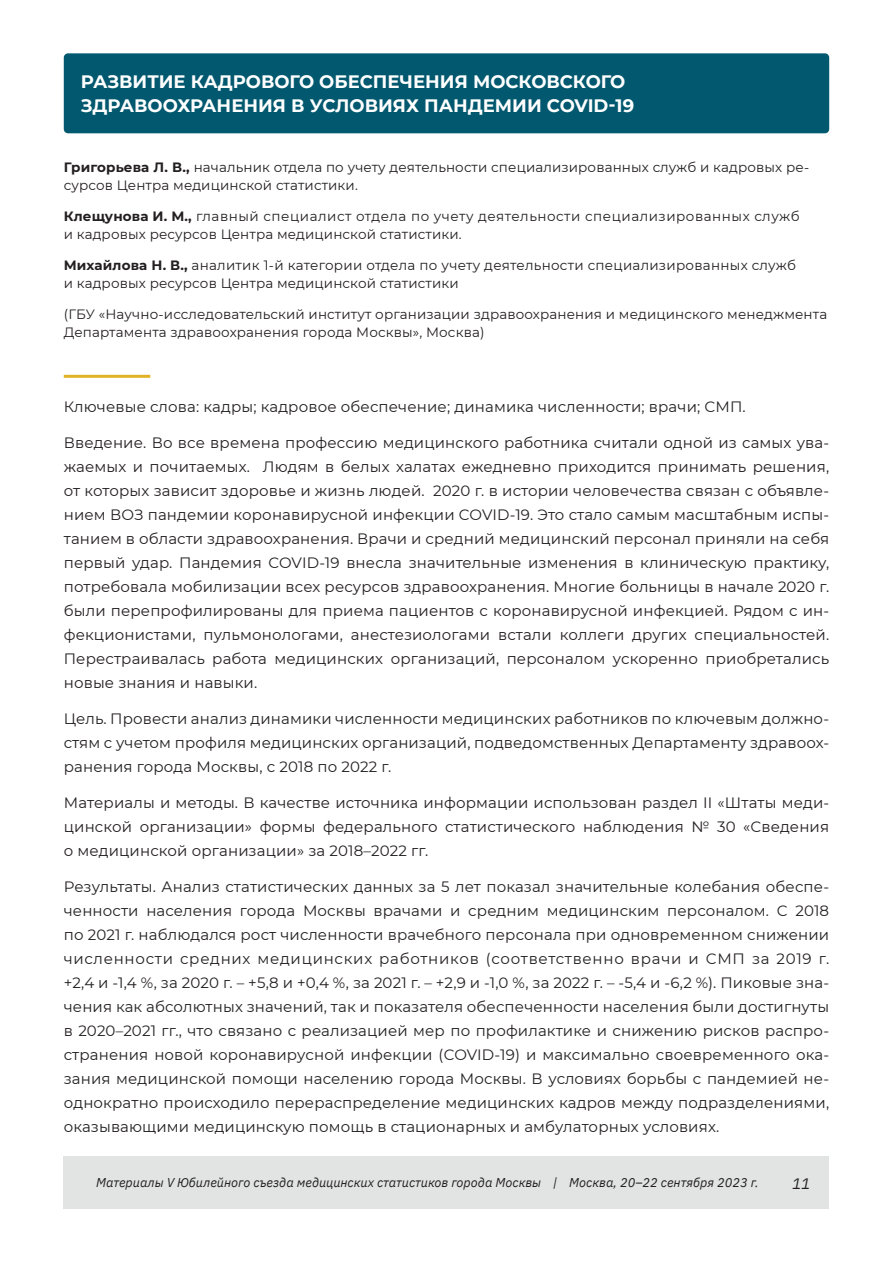
<style>
.page{position:relative;width:893px;height:1263px;background:#fff}
.page>*{position:absolute;margin:0;border:0;box-sizing:border-box;transform-origin:0 0}
.заг{font:700 18px/24px "Montserrat";color:#fff}
.набор{font:15px/24px "Montserrat";letter-spacing:.01em;color:#231f20;text-align:justify}
.набор_1{font:15px "Montserrat";letter-spacing:.01em;color:#231f20}
.t1{font:italic 15px "IBM Plex Sans";color:#231f20}
.ФИО{font:13.5px/18px "Montserrat";letter-spacing:.01em;color:#231f20}
.ФИО-2{font:13.5px/18px "Montserrat";letter-spacing:.03em;color:#231f20}
.t2{font:italic 12.75px "IBM Plex Sans";color:#231f20}
.s1{font-weight:700}
</style>
<div class="page">
<div style="left:64px;top:1157px;width:765px;height:52px;background:#e2e4e4"></div>
<div style="left:64px;top:53px;width:765px;height:80px;background:#02586e;border-radius:4px"></div>
<hr style="left:64px;top:375px;width:86px;height:3px;background:#e1b324">
<p class="заг" style="left:81px;top:68px;width:555px">РАЗВИТИЕ КАДРОВОГО ОБЕСПЕЧЕНИЯ МОСКОВСКОГО<br>ЗДРАВООХРАНЕНИЯ В УСЛОВИЯХ ПАНДЕМИИ COVID-19</p>
<p class="ФИО" style="left:64px;top:158px;width:747px"><span class="s1">Григорьева Л. В.,</span> начальник отдела по учету деятельности специализированных служб и кадровых ре&shy;сурсов Центра медицинской статистики.</p>
<p class="ФИО-2" style="left:64px;top:207px;width:737px"><span class="s1">Клещунова И. М.,</span> главный специалист отдела по учету деятельности специализированных служб и кадровых ресурсов Центра медицинской статистики.</p>
<p class="ФИО" style="left:64px;top:256px;width:734px"><span class="s1">Михайлова Н. В.,</span> аналитик 1-й категории отдела по учету деятельности специализированных служб и кадровых ресурсов Центра медицинской статистики</p>
<p class="ФИО" style="left:64px;top:304px;width:765px">(ГБУ «Научно-исследовательский институт организации здравоохранения и медицинского менеджмента<br>Департамента здравоохранения города Москвы», Москва)</p>
<p class="набор_1" style="left:64px;top:396px;width:683px">Ключевые слова: кадры; кадровое обеспечение; динамика численности; врачи; СМП.</p>
<p class="набор" style="left:64px;top:430px;width:767px">Введение. Во все времена профессию медицинского работника считали одной из самых ува&shy;жаемых и почитаемых. Людям в белых халатах ежедневно приходится принимать решения, от которых зависит здоровье и жизнь людей. 2020 г. в истории человечества связан с объявле&shy;нием ВОЗ пандемии коронавирусной инфекции COVID-19. Это стало самым масштабным испы&shy;танием в области здравоохранения. Врачи и средний медицинский персонал приняли на себя первый удар. Пандемия COVID-19 внесла значительные изменения в клиническую практику, потребовала мобилизации всех ресурсов здравоохранения. Многие больницы в начале 2020 г. были перепрофилированы для приема пациентов с коронавирусной инфекцией. Рядом с ин&shy;фекционистами, пульмонологами, анестезиологами встали коллеги других специальностей.<br>Перестраивалась работа медицинских организаций, персоналом ускоренно приобретались новые знания и навыки.</p>
<p class="набор" style="left:64px;top:706px;width:767px">Цель. Провести анализ динамики численности медицинских работников по ключевым должно&shy;стям с учетом профиля медицинских организаций, подведомственных Департаменту здравоох&shy;ранения города Москвы, с 2018 по 2022 г.</p>
<p class="набор" style="left:64px;top:790px;width:767px">Материалы и методы. В качестве источника информации использован раздел II «Штаты меди&shy;цинской организации» формы федерального статистического наблюдения № 30 «Сведения о медицинской организации» за 2018–2022 гг.</p>
<p class="набор" style="left:64px;top:874px;width:767px">Результаты. Анализ статистических данных за 5 лет показал значительные колебания обеспе&shy;ченности населения города Москвы врачами и средним медицинским персоналом. С 2018 по 2021 г. наблюдался рост численности врачебного персонала при одновременном снижении численности средних медицинских работников (соответственно врачи и СМП за 2019 г. +2,4 и -1,4 %, за 2020 г. – +5,8 и +0,4 %, за 2021 г. – +2,9 и -1,0 %, за 2022 г. – -5,4 и -6,2 %). Пиковые зна&shy;чения как абсолютных значений, так и показателя обеспеченности населения были достигнуты в 2020–2021 гг., что связано с реализацией мер по профилактике и снижению рисков распро&shy;странения новой коронавирусной инфекции (COVID-19) и максимально своевременного ока&shy;зания медицинской помощи населению города Москвы. В условиях борьбы с пандемией не&shy;однократно происходило перераспределение медицинских кадров между подразделениями, оказывающими медицинскую помощь в стационарных и амбулаторных условиях.</p>
<p class="t2" style="left:96px;top:1173px;width:664px">Материалы V Юбилейного съезда медицинских статистиков города Москвы | Москва, 20–22 сентября 2023 г.</p>
<p class="t1" style="left:792px;top:1172px;width:19px">11</p>
</div>
